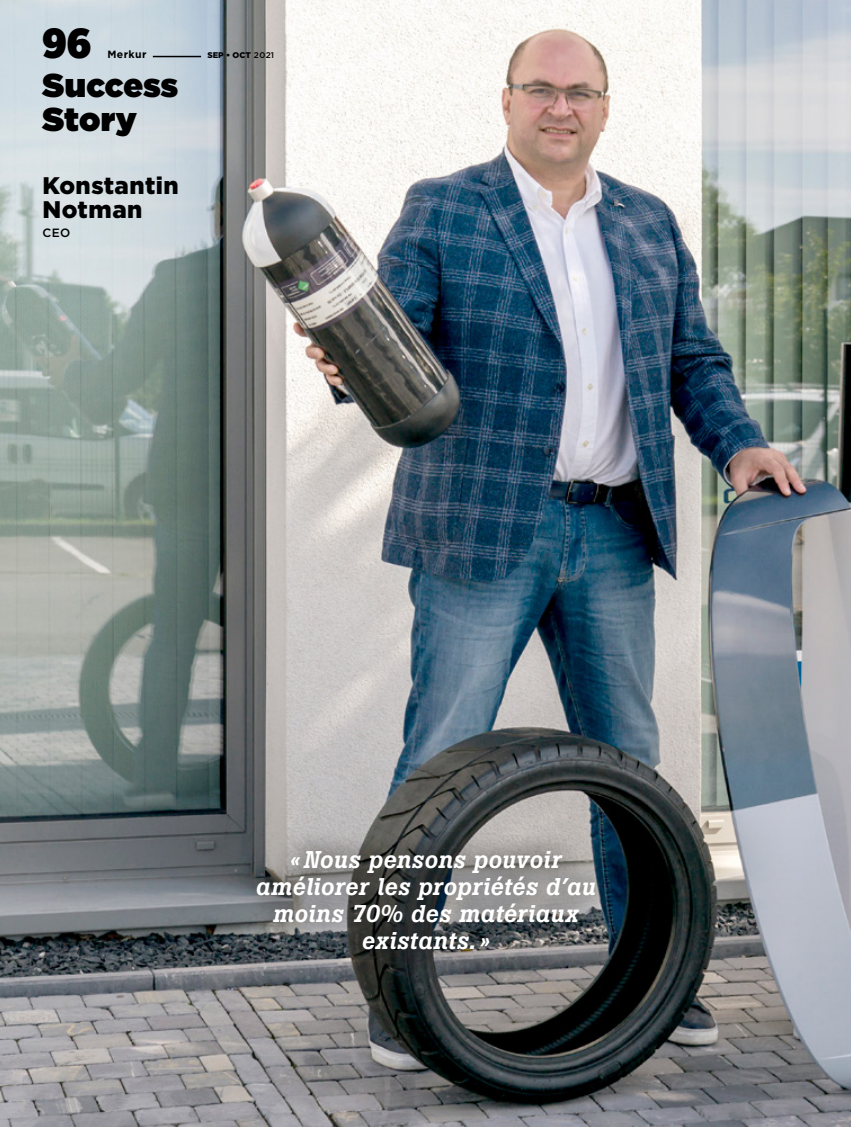
<style>
.page{position:relative;width:851px;height:1127px;background:#fff}
.page>*{position:absolute;margin:0;border:0;box-sizing:border-box;transform-origin:0 0}
.t1{font:900 42px "Gotham Narrow";color:#000}
.t2{font:33px/34.5px "Gotham Ultra";letter-spacing:.005em;color:#000}
.t3{font:italic 500 24px/27px "Boton Pro";letter-spacing:.02em;color:#fff;text-align:center}
.t4{font:900 24px/24px "Gotham";letter-spacing:.02em;color:#000}
.t5{font:500 12px "Gotham";color:#000}
.t6{font:700 10.5px "Gotham";letter-spacing:.035em;color:#000}
.t7{font:900 8.25px "Gotham";color:#000}
.s1{font-weight:500}
</style>
<div class="page">
<svg style="left:850px;top:0;width:1px;height:1127px"></svg>
<img style="left:0;top:0;width:850px;height:1127px">
<div style="left:235px;top:827px;width:381px;height:144px;background:#000;opacity:.75"></div>
<hr style="left:153px;top:56px;width:48px;height:1px;background:#000">
<h1 class="t1" style="left:42px;top:14px;width:51px">96</h1>
<p class="t6" style="left:107px;top:48px;width:40px">Merkur</p>
<p class="t7" style="left:207px;top:50px;width:68px">SEP • OCT <span class="s1">2021</span></p>
<h2 class="t2" style="left:43px;top:67px;width:137px">Success<br>Story</h2>
<p class="t4" style="left:42px;top:173px;width:138px">Konstantin<br>Notman</p>
<p class="t5" style="left:43px;top:226px;width:29px">CEO</p>
<p class="t3" style="left:255px;top:846px;width:341px">«Nous pensons pouvoir améliorer les propriétés d’au moins 70% des matériaux existants.»</p>
</div>
